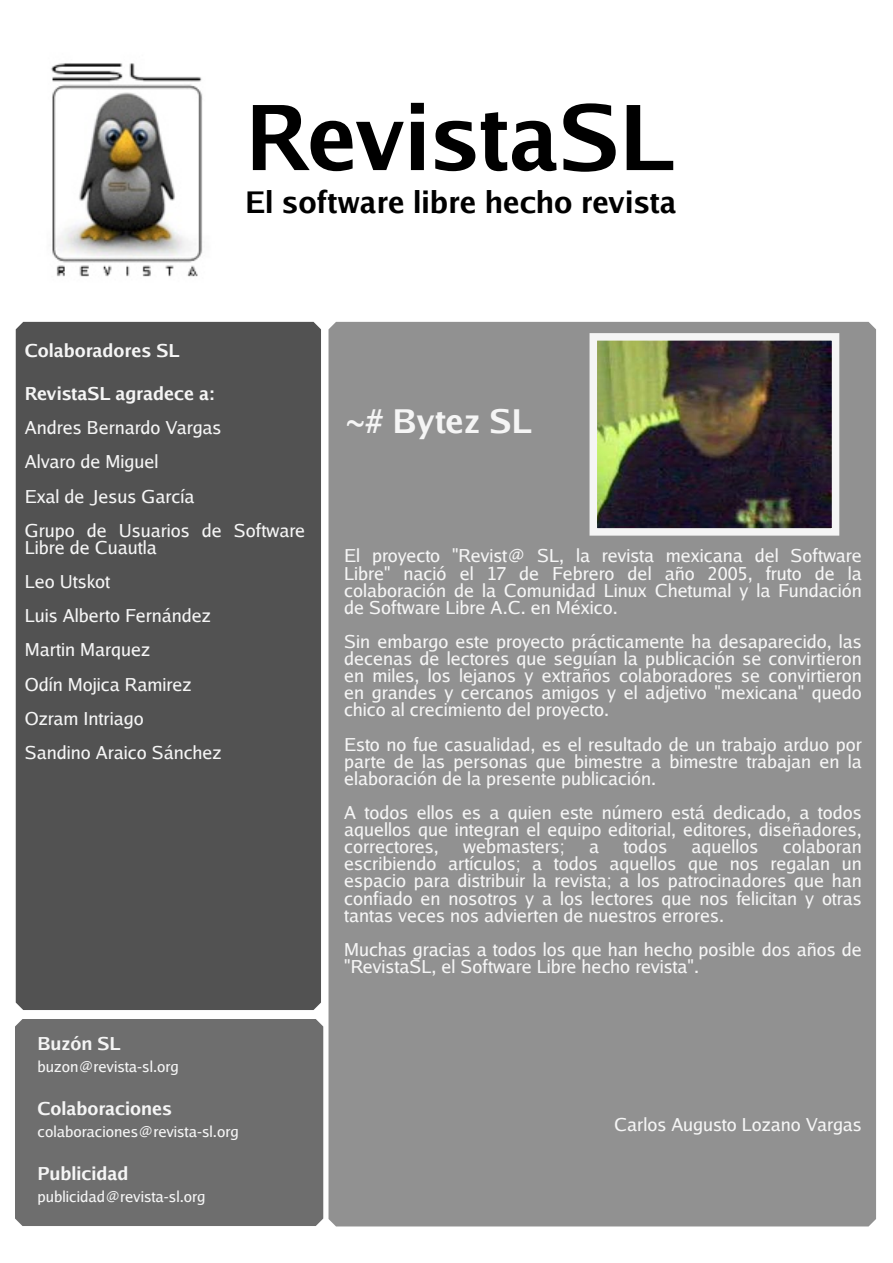
<style>
.page{position:relative;width:893px;height:1263px;background:#fff}
.page>*{position:absolute;margin:0;border:0;box-sizing:border-box;transform-origin:0 0}
.t1{font:700 90px "Luxi Sans";letter-spacing:-.025em;color:#000}
.t2{font:700 33px "Luxi Sans";letter-spacing:.03em;color:#f5f5f5}
.t3{font:700 30px "Luxi Sans";letter-spacing:-.17em;color:#000}
.t4{font:18px/17.1px "Luxi Sans";color:#f5f5f5}
.t5{font:700 18px "Luxi Sans";color:#f5f5f5}
.t6{font:700 18px "Luxi Sans";letter-spacing:-.055em;color:#f5f5f5}
.t7{font:18px "Luxi Sans";letter-spacing:.21em;color:#f5f5f5}
.t8{font:15px "Luxi Sans";color:#f5f5f5}
</style>
<div class="page">
<img style="left:51px;top:63px;width:152px;height:214px">
<div style="left:336px;top:329px;width:532px;height:890px;background:#919191"></div>
<div style="left:328px;top:322px;width:548px;height:904px;border:15px solid #919191"></div>
<div style="left:23px;top:329px;width:291px;height:673px;background:#525252"></div>
<div style="left:16px;top:322px;width:305px;height:688px;border:15px solid #525252"></div>
<img style="left:599px;top:342px;width:231px;height:185px">
<div style="left:590px;top:333px;width:249px;height:203px;border:8px solid #f5f5f5"></div>
<div style="left:22px;top:1026px;width:294px;height:192px;background:#6e6e6e"></div>
<div style="left:15px;top:1019px;width:308px;height:207px;border:15px solid #6e6e6e"></div>
<h1 class="t1" style="left:245px;top:79px;width:450px">Re vis taSL</h1>
<h3 class="t3" style="left:245px;top:183px;width:434px">Els oftw are libre h e ch o re vis ta</h3>
<p class="t5" style="left:25px;top:338px;width:160px">Colaboradore s SL</p>
<p class="t6" style="left:25px;top:382px;width:192px">Re vis taSLagrade ce a:</p>
<p class="t4" style="left:25px;top:410px;width:277px;line-height:34.2px">Andre s Be rnardo Vargas<br>Alvaro de Migue l<br>Exalde Je s us García<br>Grupo de Us uarios de Softw are</p>
<p class="t4" style="left:25px;top:530px;width:195px;line-height:34.2px">Libre de Cuautla<br>Le o Utskot<br>Luis Albe rto Fe rnánde z<br>Martin Marq ue z<br>Odín Mojica Ram ire z<br>Oz ram Intriago<br>Sandino Araico Sánch e z</p>
<p class="t5" style="left:38px;top:1032px;width:88px">Buzón SL</p>
<p class="t8" style="left:38px;top:1057px;width:143px">buzon@ re vis ta-s l.org</p>
<p class="t5" style="left:38px;top:1097px;width:132px">Colaboracione s</p>
<p class="t8" style="left:38px;top:1122px;width:203px">colaboracione s @ re vis ta-s l.org</p>
<p class="t5" style="left:38px;top:1162px;width:92px">Publicidad</p>
<p class="t8" style="left:38px;top:1187px;width:169px">publicidad@ re vis ta-s l.org</p>
<h2 class="t2" style="left:346px;top:400px;width:195px">~# Byte z SL</h2>
<p class="t4" style="left:344px;top:547px;width:520px">Elproye cto "Re vis t@ SL, la re vis ta m e xicana de lSoftw are Libre " nació e l17 de Fe bre ro de laño 2005, fruto de la colaboración de la Com unidad Linux Ch e tum aly la Fundación de Softw are Libre A.C. e n México.</p>
<p class="t4" style="left:344px;top:632px;width:519px">Sin e m bargo e s te proye cto prácticam e nte h a de s apare cido, las de ce nas de le ctore s q ue s e guían la publicación s e convirtie ron e n m ile s , los le janos y e xtraños colaboradore s s e convirtie ron e n grande s y ce rcanos am igos y e ladje tivo "m e xicana" q ue do ch ico alcre cim ie nto de lproye cto.</p>
<p class="t4" style="left:344px;top:735px;width:522px;text-align:justify">Es to no fue cas ualidad, e s e lre s ultado de un trabajo arduo por parte de las pe rs onas q ue bim e s tre a bim e s tre trabajan e n la e laboración de la pre s e nte publicación.</p>
<p class="t4" style="left:344px;top:803px;width:520px">A todos e llos e s a q uie n e s te núm e ro e s tá de dicado, a todos aq ue llos q ue inte gran e le q uipo e ditorial, e ditore s , dis e ñadore s , corre ctore s ,</p>
<p class="t4" style="left:344px;top:838px;width:519px;text-indent:439px">colaboran e s cribie ndo artículos ; a todos aq ue llos q ue nos re galan un e s pacio para dis tribuir la re vis ta;a los patrocinadore s q ue h an confiado e n nos otros y a los le ctore s q ue nos fe licitan y otras tantas ve ce s nos advie rte n de nue s tros e rrore s .</p>
<p class="t4" style="left:344px;top:940px;width:514px">Much as gracias a todos los q ue h an h e ch o pos ible dos años de "Re vis taSL, e lSoftw are Libre h e ch o re vis ta".</p>
<p class="t7" style="left:463px;top:835px;width:137px">webmasters; a</p>
<p class="t4" style="left:623px;top:838px;width:41px">todos</p>
<p class="t4" style="left:692px;top:838px;width:64px">aq ue llos</p>
<p class="t4" style="left:614px;top:1116px;width:245px">Carlos Augus to Loz ano Vargas</p>
</div>
